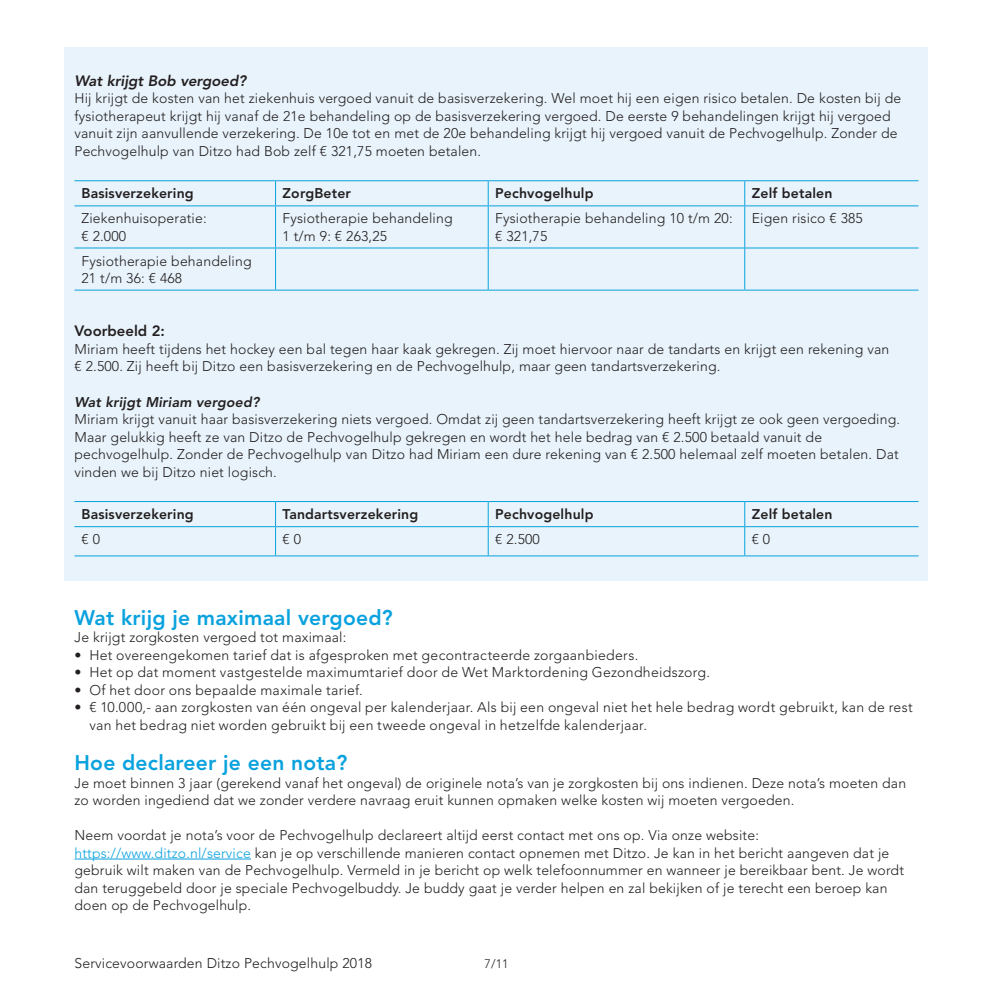
<style>
.page{position:relative;width:993px;height:993px;background:#fff}
.page>*{position:absolute;margin:0;border:0;box-sizing:border-box;transform-origin:0 0}
.t1{font:800 21px "Avenir LT Std";letter-spacing:.01em;color:#09a2de}
.t2{font:italic 800 14.88px "Avenir LT Std";color:#231f20}
.t3{font:800 14.88px "Avenir LT Std";color:#231f20}
.t4{font:300 14px/17.5px "Avenir LT Std";letter-spacing:.01em;color:#231f20}
.t5{font:800 14px "Avenir LT Std";letter-spacing:.01em;color:#231f20}
.t6{font:italic 800 14px "Avenir LT Std";letter-spacing:.01em;color:#231f20}
.t7{font:300 12.25px "Avenir LT Std";color:#231f20}
.s1{color:#09a2de}
</style>
<div class="page">
<div style="left:64px;top:47px;width:864px;height:533px;background:#e8f3fb"></div>
<hr style="left:74px;top:858px;width:177px;height:1px;background:#09a2de">
<svg style="left:275px;top:181px;width:1px;height:24px"></svg>
<svg style="left:487px;top:181px;width:1px;height:24px"></svg>
<hr style="left:74px;top:205px;width:201px;height:1px;background:#09a2de">
<hr style="left:275px;top:205px;width:213px;height:1px;background:#09a2de">
<hr style="left:275px;top:206px;width:1px;height:41px;background:#09a2de">
<hr style="left:488px;top:205px;width:256px;height:1px;background:#09a2de">
<hr style="left:487px;top:206px;width:1px;height:41px;background:#09a2de">
<hr style="left:744px;top:205px;width:174px;height:1px;background:#09a2de">
<hr style="left:74px;top:247px;width:201px;height:1px;background:#09a2de">
<hr style="left:275px;top:247px;width:213px;height:1px;background:#09a2de">
<hr style="left:275px;top:248px;width:1px;height:41px;background:#09a2de">
<hr style="left:488px;top:247px;width:256px;height:1px;background:#09a2de">
<hr style="left:487px;top:248px;width:1px;height:41px;background:#09a2de">
<hr style="left:744px;top:247px;width:174px;height:1px;background:#09a2de">
<hr style="left:74px;top:289px;width:201px;height:1px;background:#09a2de">
<hr style="left:275px;top:289px;width:213px;height:1px;background:#09a2de">
<hr style="left:488px;top:289px;width:256px;height:1px;background:#09a2de">
<hr style="left:744px;top:289px;width:174px;height:1px;background:#09a2de">
<hr style="left:74px;top:180px;width:201px;height:1px;background:#09a2de">
<hr style="left:275px;top:180px;width:213px;height:1px;background:#09a2de">
<hr style="left:488px;top:180px;width:256px;height:1px;background:#09a2de">
<hr style="left:744px;top:180px;width:174px;height:1px;background:#09a2de">
<svg style="left:744px;top:181px;width:1px;height:24px"></svg>
<hr style="left:744px;top:206px;width:1px;height:41px;background:#09a2de">
<hr style="left:744px;top:248px;width:1px;height:41px;background:#09a2de">
<hr style="left:74px;top:526px;width:201px;height:1px;background:#09a2de">
<hr style="left:275px;top:526px;width:213px;height:1px;background:#09a2de">
<svg style="left:275px;top:502px;width:1px;height:53px"></svg>
<hr style="left:488px;top:526px;width:256px;height:1px;background:#09a2de">
<svg style="left:487px;top:502px;width:1px;height:53px"></svg>
<hr style="left:744px;top:526px;width:174px;height:1px;background:#09a2de">
<hr style="left:74px;top:555px;width:201px;height:1px;background:#09a2de">
<hr style="left:275px;top:555px;width:213px;height:1px;background:#09a2de">
<hr style="left:488px;top:555px;width:256px;height:1px;background:#09a2de">
<hr style="left:744px;top:555px;width:174px;height:1px;background:#09a2de">
<hr style="left:74px;top:501px;width:201px;height:1px;background:#09a2de">
<hr style="left:275px;top:501px;width:213px;height:1px;background:#09a2de">
<hr style="left:488px;top:501px;width:256px;height:1px;background:#09a2de">
<hr style="left:744px;top:501px;width:174px;height:1px;background:#09a2de">
<svg style="left:744px;top:502px;width:1px;height:53px"></svg>
<p class="t2" style="left:74px;top:72px;width:173px">Wat krijgt Bob vergoed?</p>
<p class="t4" style="left:74px;top:90px;width:828px">Hij krijgt de kosten van het ziekenhuis vergoed vanuit de basisverzekering. Wel moet hij een eigen risico betalen. De kosten bij de fysiotherapeut krijgt hij vanaf de 21e behandeling op de basisverzekering vergoed. De eerste 9 behandelingen krijgt hij vergoed vanuit zijn aanvullende verzekering. De 10e tot en met de 20e behandeling krijgt hij vergoed vanuit de Pechvogelhulp. Zonder de Pechvogelhulp van Ditzo had Bob zelf € 321,75 moeten betalen.</p>
<p class="t5" style="left:81px;top:185px;width:114px">Basisverzekering</p>
<p class="t5" style="left:282px;top:185px;width:70px">ZorgBeter</p>
<p class="t5" style="left:495px;top:185px;width:100px">Pechvogelhulp</p>
<p class="t5" style="left:751px;top:185px;width:82px">Zelf betalen</p>
<p class="t4" style="left:81px;top:210px;width:127px">Ziekenhuisoperatie: € 2.000</p>
<p class="t4" style="left:282px;top:210px;width:172px">Fysiotherapie behandeling<br>1 t/m 9: € 263,25</p>
<p class="t4" style="left:495px;top:210px;width:239px">Fysiotherapie behandeling 10 t/m 20: € 321,75</p>
<p class="t4" style="left:751px;top:210px;width:113px">Eigen risico € 385</p>
<p class="t4" style="left:81px;top:252px;width:172px">Fysiotherapie behandeling<br>21 t/m 36: € 468</p>
<p class="t3" style="left:74px;top:322px;width:92px">Voorbeeld 2:</p>
<p class="t4" style="left:74px;top:340px;width:816px">Miriam heeft tijdens het hockey een bal tegen haar kaak gekregen. Zij moet hiervoor naar de tandarts en krijgt een rekening van € 2.500. Zij heeft bij Ditzo een basisverzekering en de Pechvogelhulp, maar geen tandartsverzekering.</p>
<p class="t6" style="left:74px;top:393px;width:186px">Wat krijgt Miriam vergoed?</p>
<p class="t4" style="left:74px;top:410px;width:826px">Miriam krijgt vanuit haar basisverzekering niets vergoed. Omdat zij geen tandartsverzekering heeft krijgt ze ook geen vergoeding.<br>Maar gelukkig heeft ze van Ditzo de Pechvogelhulp gekregen en wordt het hele bedrag van € 2.500 betaald vanuit de pechvogelhulp. Zonder de Pechvogelhulp van Ditzo had Miriam een dure rekening van € 2.500 helemaal zelf moeten betalen. Dat vinden we bij Ditzo niet logisch.</p>
<p class="t5" style="left:81px;top:506px;width:114px">Basisverzekering</p>
<p class="t5" style="left:282px;top:506px;width:137px">Tandartsverzekering</p>
<p class="t5" style="left:495px;top:506px;width:100px">Pechvogelhulp</p>
<p class="t5" style="left:751px;top:506px;width:82px">Zelf betalen</p>
<p class="t4" style="left:81px;top:530px;width:20px">€ 0</p>
<p class="t4" style="left:282px;top:530px;width:20px">€ 0</p>
<p class="t4" style="left:495px;top:530px;width:46px">€ 2.500</p>
<p class="t4" style="left:751px;top:530px;width:20px">€ 0</p>
<h1 class="t1" style="left:74px;top:604px;width:320px">Wat krijg je maximaal vergoed?</h1>
<p class="t4" style="left:74px;top:628px;width:273px">Je krijgt zorgkosten vergoed tot maximaal:</p>
<p class="t4" style="left:74px;top:646px;width:565px">• Het overeengekomen tarief dat is afgesproken met gecontracteerde zorgaanbieders.</p>
<p class="t4" style="left:74px;top:663px;width:637px">• Het op dat moment vastgestelde maximumtarief door de Wet Marktordening Gezondheidszorg.</p>
<p class="t4" style="left:74px;top:681px;width:290px">• Of het door ons bepaalde maximale tarief.</p>
<p class="t4" style="left:89px;top:698px;width:824px;text-indent:-15px">• € 10.000,- aan zorgkosten van één ongeval per kalenderjaar. Als bij een ongeval niet het hele bedrag wordt gebruikt, kan de rest van het bedrag niet worden gebruikt bij een tweede ongeval in hetzelfde kalenderjaar.</p>
<h1 class="t1" style="left:74px;top:750px;width:274px">Hoe declareer je een nota?</h1>
<p class="t4" style="left:74px;top:773px;width:832px">Je moet binnen 3 jaar (gerekend vanaf het ongeval) de originele nota’s van je zorgkosten bij ons indienen. Deze nota’s moeten dan zo worden ingediend dat we zonder verdere navraag eruit kunnen opmaken welke kosten wij moeten vergoeden.</p>
<p class="t4" style="left:74px;top:826px;width:830px">Neem voordat je nota’s voor de Pechvogelhulp declareert altijd eerst contact met ons op. Via onze website: <span class="s1">https://www.ditzo.nl/service</span> kan je op verschillende manieren contact opnemen met Ditzo. Je kan in het bericht aangeven dat je gebruik wilt maken van de Pechvogelhulp. Vermeld in je bericht op welk telefoonnummer en wanneer je bereikbaar bent. Je wordt dan teruggebeld door je speciale Pechvogelbuddy. Je buddy gaat je verder helpen en zal bekijken of je terecht een beroep kan doen op de Pechvogelhulp.</p>
<p class="t4" style="left:74px;top:953px;width:299px">Servicevoorwaarden Ditzo Pechvogelhulp 2018</p>
<p class="t7" style="left:484px;top:955px;width:26px">7/11</p>
</div>
